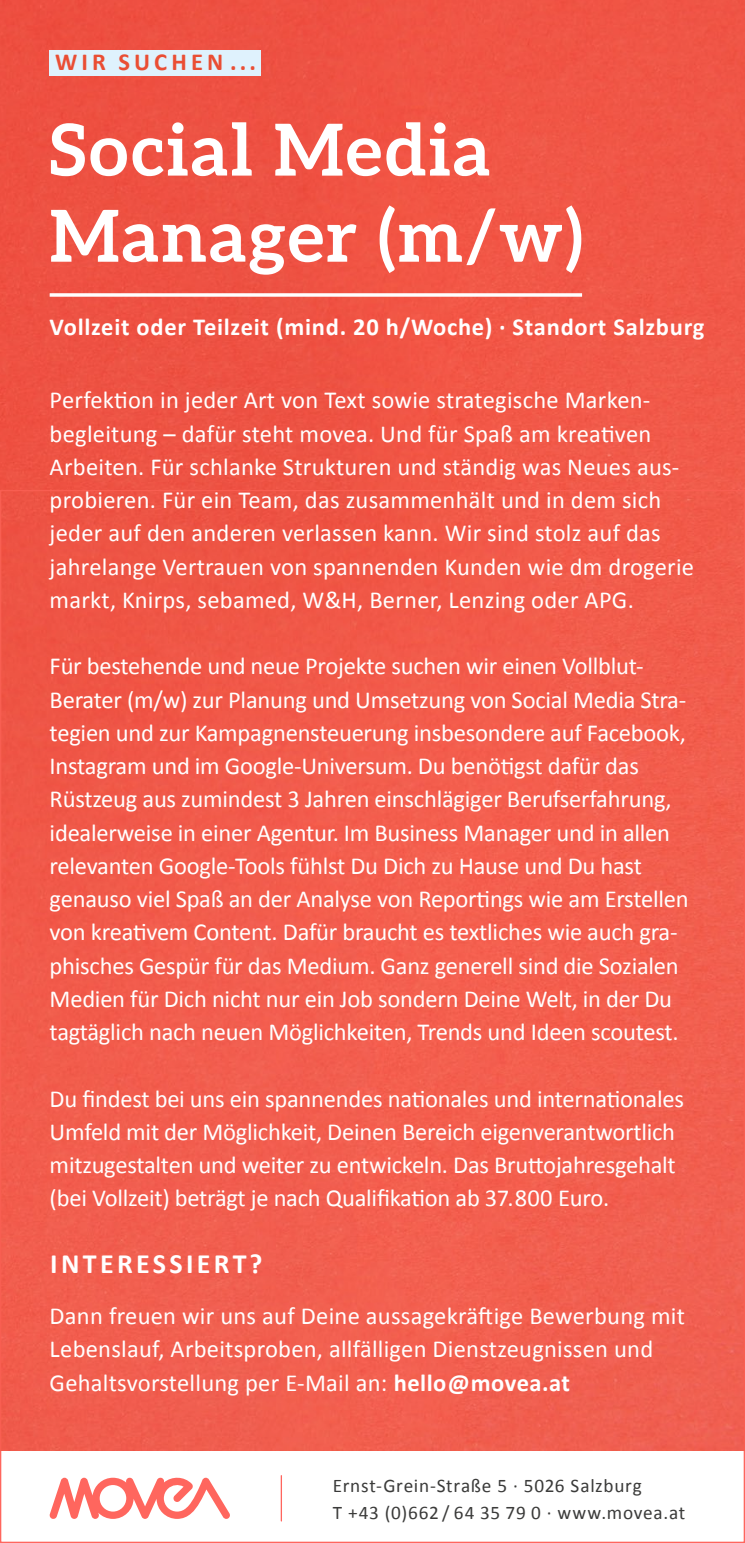
<style>
.page{position:relative;width:745px;height:1543px;background:#fff}
.page>*{position:absolute;margin:0;border:0;box-sizing:border-box;transform-origin:0 0}
.t1{font:700 71.75px/86.1px "Aleo";letter-spacing:.03em;color:#fff}
.t2{font:700 28px "Calibri";letter-spacing:.12em;color:#fff}
.t3{font:24.5px/33.2px "Calibri";letter-spacing:-.01em;color:#fff}
.t4{font:24.5px/33.2px "Calibri";letter-spacing:.01em;color:#fff}
.t5{font:700 24.5px "Calibri";letter-spacing:.03em;color:#fff}
.t6{font:700 24.5px "Calibri";letter-spacing:.17em;color:#ea4e34}
.t7{font:19.25px/26.2px "Calibri";letter-spacing:.035em;color:#3b3b3a}
.s1{font-weight:700}
</style>
<div class="page">
<hr style="left:280px;top:1475px;width:2px;height:46px;background:#ff665e">
<svg style="left:49px;top:1477px;width:181px;height:42px"></svg>
<div style="left:0;top:0;width:744px;height:1450px;background:#f15a4b"></div>
<svg style="left:50px;top:293px;width:531px;height:4px;background:#fce9e7"></svg>
<div style="left:50px;top:50px;width:211px;height:25px;background:#dff2fd"></div>
<p class="t6" style="left:55px;top:47px;width:202px">WIR SUCHEN ...</p>
<h1 class="t1" style="left:50px;top:105px;width:534px">Social Media<br>Manager (m/w)</h1>
<p class="t5" style="left:50px;top:311px;width:656px">Vollzeit oder Teilzeit (mind. 20 h/Woche) · Standort Salzburg</p>
<p class="t4" style="left:50px;top:384px;width:645px">Perfektion in jeder Art von Text sowie strategische Marken&shy;begleitung – dafür steht movea. Und für Spaß am kreativen Arbeiten. Für schlanke Strukturen und ständig was Neues aus&shy;probieren. Für ein Team, das zusammenhält und in dem sich jeder auf den anderen verlassen kann. Wir sind stolz auf das jahrelange Vertrauen von spannenden Kunden wie dm drogerie markt, Knirps, sebamed, W&amp;H, Berner, Lenzing oder APG.</p>
<p class="t3" style="left:50px;top:649px;width:640px">Für bestehende und neue Projekte suchen wir einen Vollblut-Berater (m/w) zur Planung und Umsetzung von Social Media Stra&shy;tegien und zur Kampagnensteuerung insbesondere auf Facebook, Instagram und im Google-Universum. Du benötigst dafür das Rüstzeug aus zumindest 3 Jahren einschlägiger Berufserfahrung, idealerweise in einer Agentur. Im Business Manager und in allen relevanten Google-Tools fühlst Du Dich zu Hause und Du hast genauso viel Spaß an der Analyse von Reportings wie am Erstellen von kreativem Content. Dafür braucht es textliches wie auch gra&shy;phisches Gespür für das Medium. Ganz generell sind die Sozialen Medien für Dich nicht nur ein Job sondern Deine Welt, in der Du tagtäglich nach neuen Möglichkeiten, Trends und Ideen scoutest.</p>
<p class="t3" style="left:50px;top:1082px;width:635px">Du findest bei uns ein spannendes nationales und internationales Umfeld mit der Möglichkeit, Deinen Bereich eigenverantwortlich mitzugestalten und weiter zu entwickeln. Das Bruttojahresgehalt (bei Vollzeit) beträgt je nach Qualifikation ab 37.800 Euro.</p>
<p class="t2" style="left:50px;top:1246px;width:213px">INTERESSIERT?</p>
<p class="t4" style="left:50px;top:1299px;width:636px">Dann freuen wir uns auf Deine aussagekräftige Bewerbung mit<br>Lebenslauf, Arbeitsproben, allfälligen Dienstzeugnissen und<br>Gehaltsvorstellung per E-Mail an: <span class="s1">hello@movea.at</span></p>
<p class="t7" style="left:332px;top:1473px;width:354px">Ernst-Grein-Straße 5 · 5026 Salzburg<br>T +43 (0)662 / 64 35 79 0 · www.movea.at</p>
</div>
